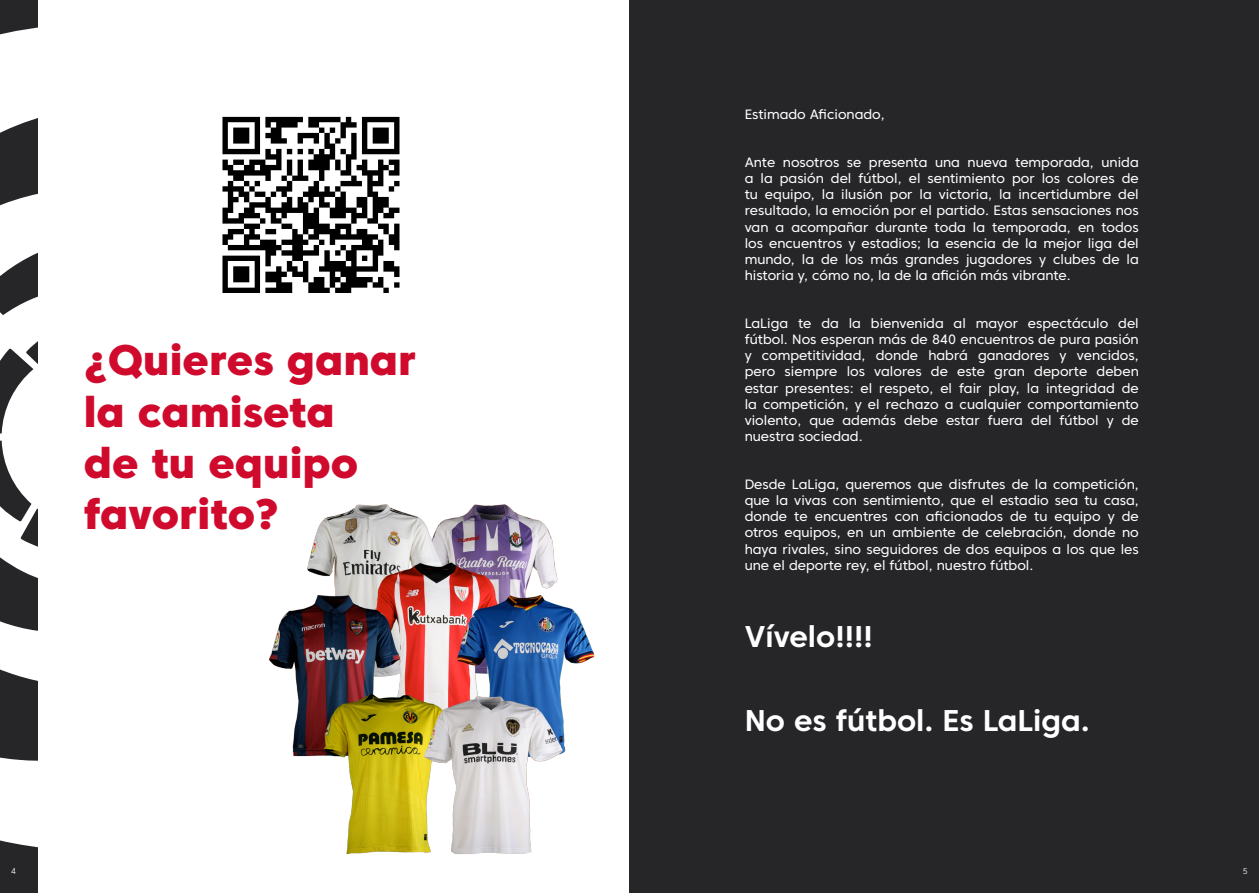
<style>
.page{position:relative;width:1259px;height:893px;background:#fff}
.page>*{position:absolute;margin:0;border:0;box-sizing:border-box;transform-origin:0 0}
.t1{font:800 42.75px/51.3px "Core Sans C 85";color:#d00a2c}
.t2{font:700 30px "Core Sans C 65";color:#fff}
.t3{font:13.5px/16.2px "Core Sans C 45";color:#fff;text-align:justify}
.t4{font:300 8.4px "Core Sans C 35";color:#fff}
</style>
<div class="page">
<svg style="left:0;top:0;width:37px;height:893px"></svg>
<div style="left:629px;top:0;width:630px;height:893px;background:#262629"></div>
<img style="left:222px;top:116px;width:178px;height:177px">
<img style="left:269px;top:504px;width:326px;height:351px">
<h1 class="t1" style="left:84px;top:334px;width:334px">¿Quieres ganar la camiseta<br>de tu equipo favorito?</h1>
<p class="t4" style="left:11px;top:866px;width:6px">4</p>
<p class="t3" style="left:744px;top:106px;width:142px">Estimado Aficionado,</p>
<p class="t3" style="left:744px;top:154px;width:396px">Ante nosotros se presenta una nueva temporada, unida a la pasión del fútbol, el sentimiento por los colores de tu equipo, la ilusión por la victoria, la incertidumbre del resultado, la emoción por el partido. Estas sensaciones nos van a acompañar durante toda la temporada, en todos los encuentros y estadios; la esencia de la mejor liga del mundo, la de los más grandes jugadores y clubes de la historia y, cómo no, la de la afición más vibrante.</p>
<p class="t3" style="left:744px;top:315px;width:396px">LaLiga te da la bienvenida al mayor espectáculo del fútbol. Nos esperan más de 840 encuentros de pura pasión y competitividad, donde habrá ganadores y vencidos, pero siempre los valores de este gran deporte deben estar presentes: el respeto, el fair play, la integridad de la competición, y el rechazo a cualquier comportamiento violento, que además debe estar fuera del fútbol y de nuestra sociedad.</p>
<p class="t3" style="left:744px;top:476px;width:396px">Desde LaLiga, queremos que disfrutes de la competición, que la vivas con sentimiento, que el estadio sea tu casa, donde te encuentres con aficionados de tu equipo y de otros equipos, en un ambiente de celebración, donde no haya rivales, sino seguidores de dos equipos a los que les une el deporte rey, el fútbol, nuestro fútbol.</p>
<h2 class="t2" style="left:744px;top:617px;width:130px">Vívelo!!!!</h2>
<h2 class="t2" style="left:744px;top:701px;width:346px">No es fútbol. Es LaLiga.</h2>
<p class="t4" style="left:1242px;top:866px;width:6px">5</p>
</div>
